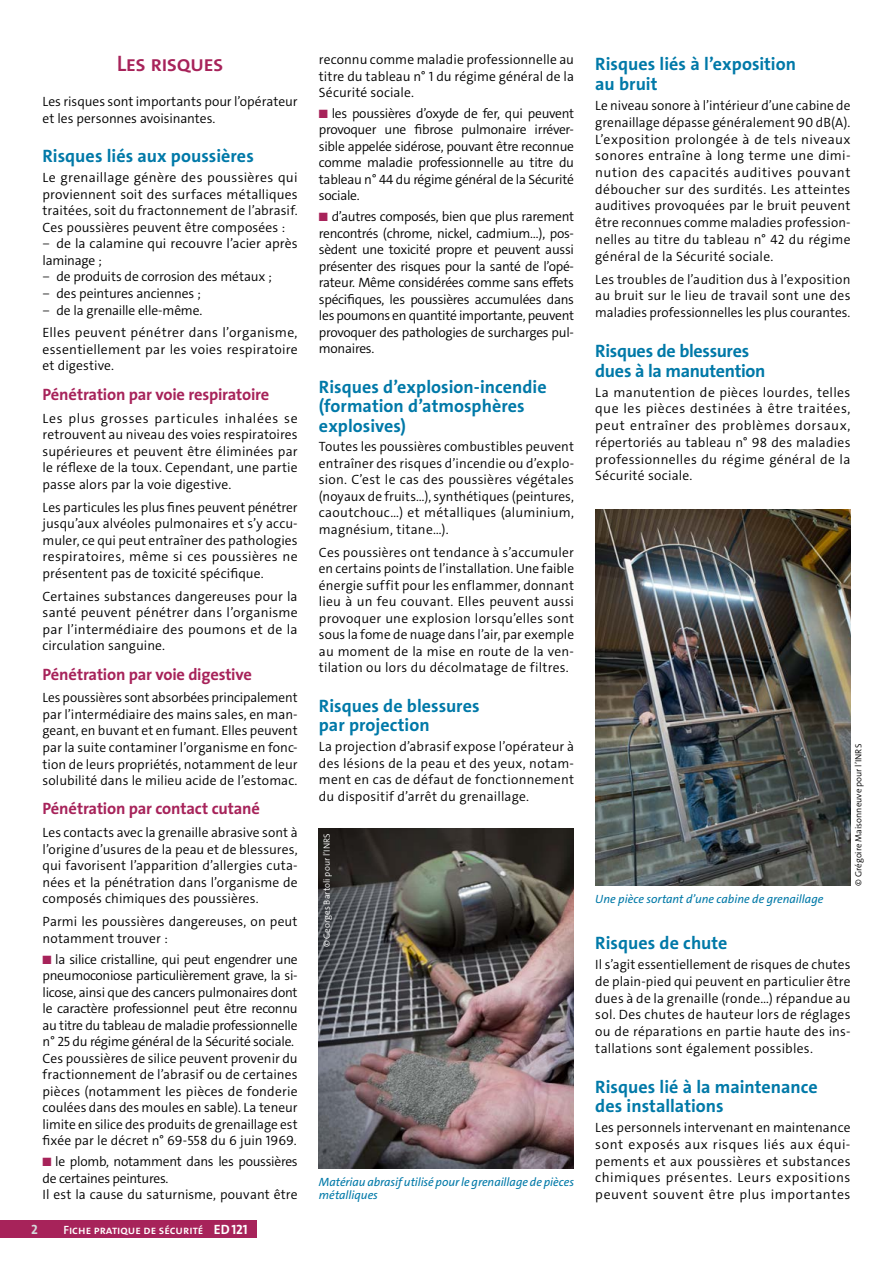
<style>
.page{position:relative;width:893px;height:1263px;background:#fff}
.page>*{position:absolute;margin:0;border:0;box-sizing:border-box;transform-origin:0 0}
.Inter_1{font:600 22.5px "The Sans C4 s";letter-spacing:-.03em;color:#a7235a}
.Inter_2{font:700 18px/19.5px "The Sans C4 s";color:#0079a8}
.Inter_3{font:700 16.5px "The Sans";letter-spacing:-.01em;color:#a7235a}
.Texte{font:300 13.5px/16.5px "The Sans C4 s";letter-spacing:.005em;color:#000;text-align:justify}
.Texte-2{font:300 13.5px/16.5px "The Sans C4 s";letter-spacing:-.02em;color:#000}
.t1{font:700 13.5px "The Sans C4 s";color:#d5d9db}
.légende{font:italic 12px/13.5px "The Sans C4 s";letter-spacing:-.005em;color:#0079a8}
.t2{font:600 12px "The Sans C4 s";color:#fff}
.t3{font:300 9px "The Sans C4 s";letter-spacing:.005em;color:#000}
.t4{font:300 9px "The Sans C4 s";letter-spacing:.005em;color:#fff}
.s1{font-style:inherit}
.s2{color:#a7235a}
.s3{font-weight:700;font-size:13.5px}
</style>
<div class="page">
<div style="left:0;top:1220px;width:256px;height:17px;background:#a7235a"></div>
<img style="left:595px;top:509px;width:255px;height:377px">
<img style="left:319px;top:829px;width:255px;height:339px">
<p class="Inter_1" style="left:117px;top:49px;width:108px">Les risques</p>
<p class="Texte" style="left:43px;top:94px;width:257px">Les risques sont importants pour l’opérateur et les personnes avoisinantes.</p>
<p class="Inter_2" style="left:43px;top:147px;width:213px">Risques liés aux poussières</p>
<p class="Texte" style="left:43px;top:170px;width:257px">Le grenaillage génère des poussières qui proviennent soit des surfaces métalliques traitées, soit du fractonnement de l’abrasif.<br>Ces poussières peuvent être composées :</p>
<p class="Texte" style="left:43px;top:236px;width:257px"><span class="s1">‒</span> de la calamine qui recouvre l’acier après laminage ;</p>
<p class="Texte" style="left:43px;top:269px;width:231px"><span class="s1">‒</span> de produits de corrosion des métaux ;</p>
<p class="Texte" style="left:43px;top:285px;width:160px"><span class="s1">‒</span> des peintures anciennes ;</p>
<p class="Texte" style="left:43px;top:302px;width:161px"><span class="s1">‒</span> de la grenaille elle-même.</p>
<p class="Texte" style="left:43px;top:325px;width:257px">Elles peuvent pénétrer dans l’organisme, essentiellement par les voies respiratoire et digestive.</p>
<p class="Inter_3" style="left:43px;top:380px;width:228px">Pénétration par voie respiratoire</p>
<p class="Texte" style="left:43px;top:410px;width:257px">Les plus grosses particules inhalées se retrouvent au niveau des voies respiratoires supérieures et peuvent être éliminées par le réflexe de la toux. Cependant, une partie passe alors par la voie digestive.</p>
<p class="Texte" style="left:43px;top:499px;width:257px">Les particules les plus fines peuvent pénétrer jusqu’aux alvéoles pulmonaires et s’y accu&shy;muler, ce qui peut entraîner des pathologies respiratoires, même si ces poussières ne présentent pas de toxicité spécifique.</p>
<p class="Texte" style="left:43px;top:588px;width:257px">Certaines substances dangereuses pour la santé peuvent pénétrer dans l’organisme par l’intermédiaire des poumons et de la circulation sanguine.</p>
<p class="Inter_3" style="left:43px;top:660px;width:211px">Pénétration par voie digestive</p>
<p class="Texte" style="left:43px;top:690px;width:257px">Les poussières sont absorbées principalement par l’intermédiaire des mains sales, en man&shy;geant, en buvant et en fumant. Elles peuvent par la suite contaminer l’organisme en fonc&shy;tion de leurs propriétés, notamment de leur solubilité dans le milieu acide de l’estomac.</p>
<p class="Inter_3" style="left:43px;top:795px;width:219px">Pénétration par contact cutané</p>
<p class="Texte" style="left:43px;top:824px;width:257px">Les contacts avec la grenaille abrasive sont à l’origine d’usures de la peau et de blessures, qui favorisent l’apparition d’allergies cuta&shy;nées et la pénétration dans l’organisme de composés chimiques des poussières.</p>
<p class="Texte" style="left:43px;top:913px;width:257px">Parmi les poussières dangereuses, on peut notamment trouver :</p>
<p class="Texte" style="left:43px;top:951px;width:257px"><span class="s2">■</span> la silice cristalline, qui peut engendrer une pneumoconiose particulièrement grave, la si&shy;licose, ainsi que des cancers pulmonaires dont le caractère professionnel peut être reconnu au titre du tableau de maladie professionnelle n° 25 du régime général de la Sécurité sociale.</p>
<p class="Texte" style="left:43px;top:1050px;width:257px">Ces poussières de silice peuvent provenir du fractionnement de l’abrasif ou de certaines pièces (notamment les pièces de fonderie coulées dans des moules en sable). La teneur limite en silice des produits de grenaillage est fixée par le décret n° 69-558 du 6 juin 1969.</p>
<p class="Texte-2" style="left:43px;top:1153px;width:257px"><span class="s2">■</span> le plomb, notamment dans les poussières de certaines peintures.</p>
<p class="Texte" style="left:43px;top:1186px;width:257px">Il est la cause du saturnisme, pouvant être</p>
<p class="t1" style="left:31px;top:1221px;width:8px">2</p>
<p class="t2" style="left:63px;top:1222px;width:186px">Fiche pratique de sécurité <span class="s3">ED121</span></p>
<p class="Texte" style="left:319px;top:51px;width:257px">reconnu comme maladie professionnelle au titre du tableau n° 1 du régime général de la Sécurité sociale.</p>
<p class="Texte" style="left:319px;top:105px;width:257px"><span class="s2">■</span> les poussières d’oxyde de fer, qui peuvent provoquer une fibrose pulmonaire irréver&shy;sible appelée sidérose, pouvant être reconnue comme maladie professionnelle au titre du tableau n° 44 du régime général de la Sécurité sociale.</p>
<p class="Texte" style="left:319px;top:208px;width:257px"><span class="s2">■</span> d’autres composés, bien que plus rarement rencontrés (chrome, nickel, cadmium…), pos&shy;sèdent une toxicité propre et peuvent aussi présenter des risques pour la santé de l’opé&shy;rateur. Même considérées comme sans effets spécifiques, les poussières accumulées dans les poumons en quantité importante, peuvent provoquer des pathologies de surcharges pul&shy;monaires.</p>
<p class="Inter_2" style="left:319px;top:377px;width:229px">Risques d’explosion-incendie (formation d’atmosphères explosives)</p>
<p class="Texte" style="left:319px;top:439px;width:257px">Toutes les poussières combustibles peuvent entraîner des risques d’incendie ou d’explo&shy;sion. C’est le cas des poussières végétales (noyaux de fruits…), synthétiques (peintures, caoutchouc…) et métalliques (aluminium, magnésium, titane…).</p>
<p class="Texte" style="left:319px;top:544px;width:257px">Ces poussières ont tendance à s’accumuler en certains points de l’installation. Une faible énergie suffit pour les enflammer, donnant lieu à un feu couvant. Elles peuvent aussi provoquer une explosion lorsqu’elles sont sous la fome de nuage dans l’air, par exemple au moment de la mise en route de la ven&shy;tilation ou lors du décolmatage de filtres.</p>
<p class="Inter_2" style="left:319px;top:696px;width:162px">Risques de blessures par projection</p>
<p class="Texte" style="left:319px;top:738px;width:257px">La projection d’abrasif expose l’opérateur à des lésions de la peau et des yeux, notam&shy;ment en cas de défaut de fonctionnement du dispositif d’arrêt du grenaillage.</p>
<p class="t4" style="left:321px;top:947px;width:116px;rotate:-90deg">© Georges Bartoli pour l’INRS</p>
<p class="légende" style="left:319px;top:1175px;width:257px">Matériau abrasif utilisé pour le grenaillage de pièces métalliques</p>
<p class="Inter_2" style="left:595px;top:55px;width:202px">Risques liés à l’exposition au bruit</p>
<p class="Texte" style="left:595px;top:97px;width:257px">Le niveau sonore à l’intérieur d’une cabine de grenaillage dépasse généralement 90 dB(A).<br>L’exposition prolongée à de tels niveaux sonores entraîne à long terme une dimi&shy;nution des capacités auditives pouvant déboucher sur des surdités. Les atteintes auditives provoquées par le bruit peuvent être reconnues comme maladies profession&shy;nelles au titre du tableau n° 42 du régime général de la Sécurité sociale.</p>
<p class="Texte" style="left:595px;top:271px;width:257px">Les troubles de l’audition dus à l’exposition au bruit sur le lieu de travail sont une des maladies professionnelles les plus courantes.</p>
<p class="Inter_2" style="left:595px;top:341px;width:172px">Risques de blessures dues à la manutention</p>
<p class="Texte" style="left:595px;top:384px;width:257px">La manutention de pièces lourdes, telles que les pièces destinées à être traitées, peut entraîner des problèmes dorsaux, répertoriés au tableau n° 98 des maladies professionnelles du régime général de la Sécurité sociale.</p>
<p class="légende" style="left:595px;top:892px;width:230px">Une pièce sortant d’une cabine de grenaillage</p>
<p class="t3" style="left:852px;top:886px;width:144px;rotate:-90deg">© Grégoire Maisonneuve pour l’INRS</p>
<p class="Inter_2" style="left:595px;top:933px;width:134px">Risques de chute</p>
<p class="Texte" style="left:595px;top:956px;width:257px">Il s’agit essentiellement de risques de chutes de plain-pied qui peuvent en particulier être dues à de la grenaille (ronde…) répandue au sol. Des chutes de hauteur lors de réglages ou de réparations en partie haute des ins&shy;tallations sont également possibles.</p>
<p class="Inter_2" style="left:595px;top:1077px;width:224px">Risques lié à la maintenance des installations</p>
<p class="Texte" style="left:595px;top:1119px;width:257px">Les personnels intervenant en maintenance sont exposés aux risques liés aux équi&shy;pements et aux poussières et substances chimiques présentes. Leurs expositions peuvent souvent être plus importantes</p>
</div>
